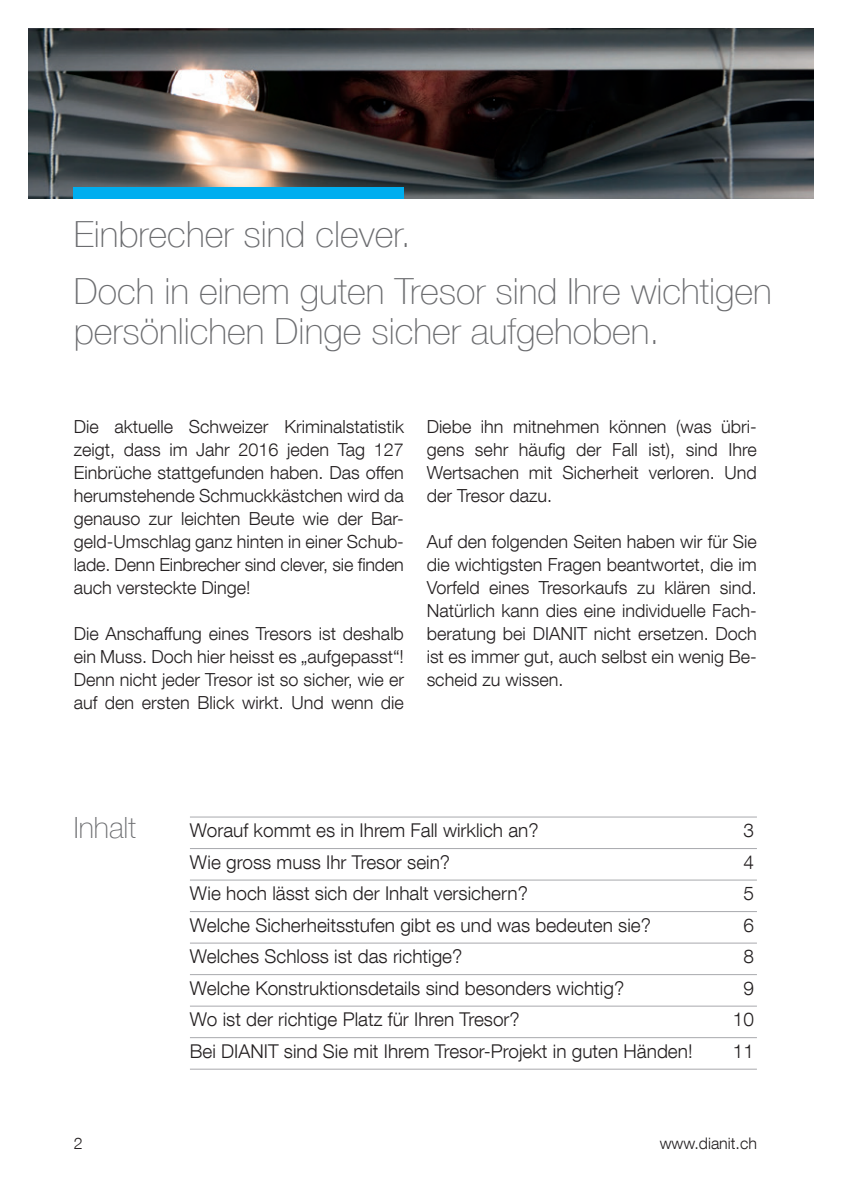
<style>
.page{position:relative;width:842px;height:1191px;background:#fff}
.page>*{position:absolute;margin:0;border:0;box-sizing:border-box;transform-origin:0 0}
._05_SeitenHeads_klei{font:100 36px/40px "Helvetica Neue LT Com";color:#6c6d70}
._05_SeitenHeads_klei-2{font:100 29.2px "Helvetica Neue LT Com";color:#6c6d70}
._03_Inhalt_9{font:300 19px "Helvetica Neue LT Com";color:#231f20}
._03_Fliesstext_9{font:300 18px/23px "Helvetica Neue LT Com";color:#231f20;text-align:justify}
.t1{font:300 16px "Helvetica Neue LT Com";color:#231f20}
</style>
<div class="page">
<img style="left:28px;top:28px;width:786px;height:170px">
<div style="left:74px;top:187px;width:330px;height:11px;background:#00aeef"></div>
<hr style="left:190px;top:816px;width:567px;height:1px;background:#a8a9ad">
<hr style="left:190px;top:848px;width:567px;height:1px;background:#a8a9ad">
<hr style="left:190px;top:879px;width:567px;height:1px;background:#a8a9ad">
<hr style="left:190px;top:911px;width:567px;height:1px;background:#a8a9ad">
<hr style="left:190px;top:942px;width:567px;height:1px;background:#a8a9ad">
<hr style="left:190px;top:974px;width:567px;height:1px;background:#a8a9ad">
<hr style="left:190px;top:1005px;width:567px;height:1px;background:#a8a9ad">
<hr style="left:190px;top:1037px;width:567px;height:1px;background:#a8a9ad">
<hr style="left:190px;top:1068px;width:567px;height:1px;background:#a8a9ad">
<p class="_05_SeitenHeads_klei" style="left:74px;top:214px;width:339px">Einbrecher sind clever.</p>
<p class="_05_SeitenHeads_klei" style="left:74px;top:271px;width:700px">Doch in einem guten Tresor sind Ihre wichtigen persönlichen Dinge sicher aufgehoben.</p>
<p class="_03_Fliesstext_9" style="left:74px;top:414px;width:332px">Die aktuelle Schweizer Kriminalstatistik zeigt, dass im Jahr 2016 jeden Tag 127<br>Einbrüche stattgefunden haben. Das offen herumstehende Schmuckkästchen wird da genauso zur leichten Beute wie der Bar&shy;geld-Umschlag ganz hinten in einer Schub&shy;lade. Denn Einbrecher sind clever, sie finden auch versteckte Dinge!</p>
<p class="_03_Fliesstext_9" style="left:74px;top:621px;width:332px">Die Anschaffung eines Tresors ist deshalb ein Muss. Doch hier heisst es „aufgepasst“!<br>Denn nicht jeder Tresor ist so sicher, wie er auf den ersten Blick wirkt. Und wenn die</p>
<p class="_03_Fliesstext_9" style="left:427px;top:414px;width:332px">Diebe ihn mitnehmen können (was übri&shy;gens sehr häufig der Fall ist), sind Ihre Wertsachen mit Sicherheit verloren. Und der Tresor dazu.</p>
<p class="_03_Fliesstext_9" style="left:427px;top:529px;width:332px">Auf den folgenden Seiten haben wir für Sie die wichtigsten Fragen beantwortet, die im Vorfeld eines Tresorkaufs zu klären sind.<br>Natürlich kann dies eine individuelle Fach&shy;beratung bei DIANIT nicht ersetzen. Doch ist es immer gut, auch selbst ein wenig Be&shy;scheid zu wissen.</p>
<p class="_05_SeitenHeads_klei-2" style="left:74px;top:810px;width:64px">Inhalt</p>
<p class="_03_Inhalt_9" style="left:190px;top:819px;width:350px">Worauf kommt es in Ihrem Fall wirklich an?</p>
<p class="_03_Inhalt_9" style="left:743px;top:819px;width:12px">3</p>
<p class="_03_Inhalt_9" style="left:190px;top:850px;width:262px">Wie gross muss Ihr Tresor sein?</p>
<p class="_03_Inhalt_9" style="left:743px;top:850px;width:12px">4</p>
<p class="_03_Inhalt_9" style="left:190px;top:882px;width:339px">Wie hoch lässt sich der Inhalt versichern?</p>
<p class="_03_Inhalt_9" style="left:743px;top:882px;width:12px">5</p>
<p class="_03_Inhalt_9" style="left:190px;top:913px;width:462px">Welche Sicherheitsstufen gibt es und was bedeuten sie?</p>
<p class="_03_Inhalt_9" style="left:743px;top:913px;width:12px">6</p>
<p class="_03_Inhalt_9" style="left:190px;top:945px;width:274px">Welches Schloss ist das richtige?</p>
<p class="_03_Inhalt_9" style="left:743px;top:945px;width:12px">8</p>
<p class="_03_Inhalt_9" style="left:190px;top:976px;width:436px">Welche Konstruktionsdetails sind besonders wichtig?</p>
<p class="_03_Inhalt_9" style="left:743px;top:976px;width:12px">9</p>
<p class="_03_Inhalt_9" style="left:190px;top:1008px;width:331px">Wo ist der richtige Platz für Ihren Tresor?</p>
<p class="_03_Inhalt_9" style="left:733px;top:1008px;width:23px">10</p>
<p class="_03_Inhalt_9" style="left:190px;top:1039px;width:504px">Bei DIANIT sind Sie mit Ihrem Tresor-Projekt in guten Händen!</p>
<p class="_03_Inhalt_9" style="left:733px;top:1039px;width:23px">11</p>
<p class="t1" style="left:74px;top:1133px;width:10px">2</p>
<p class="t1" style="left:660px;top:1133px;width:99px">www.dianit.ch</p>
</div>
